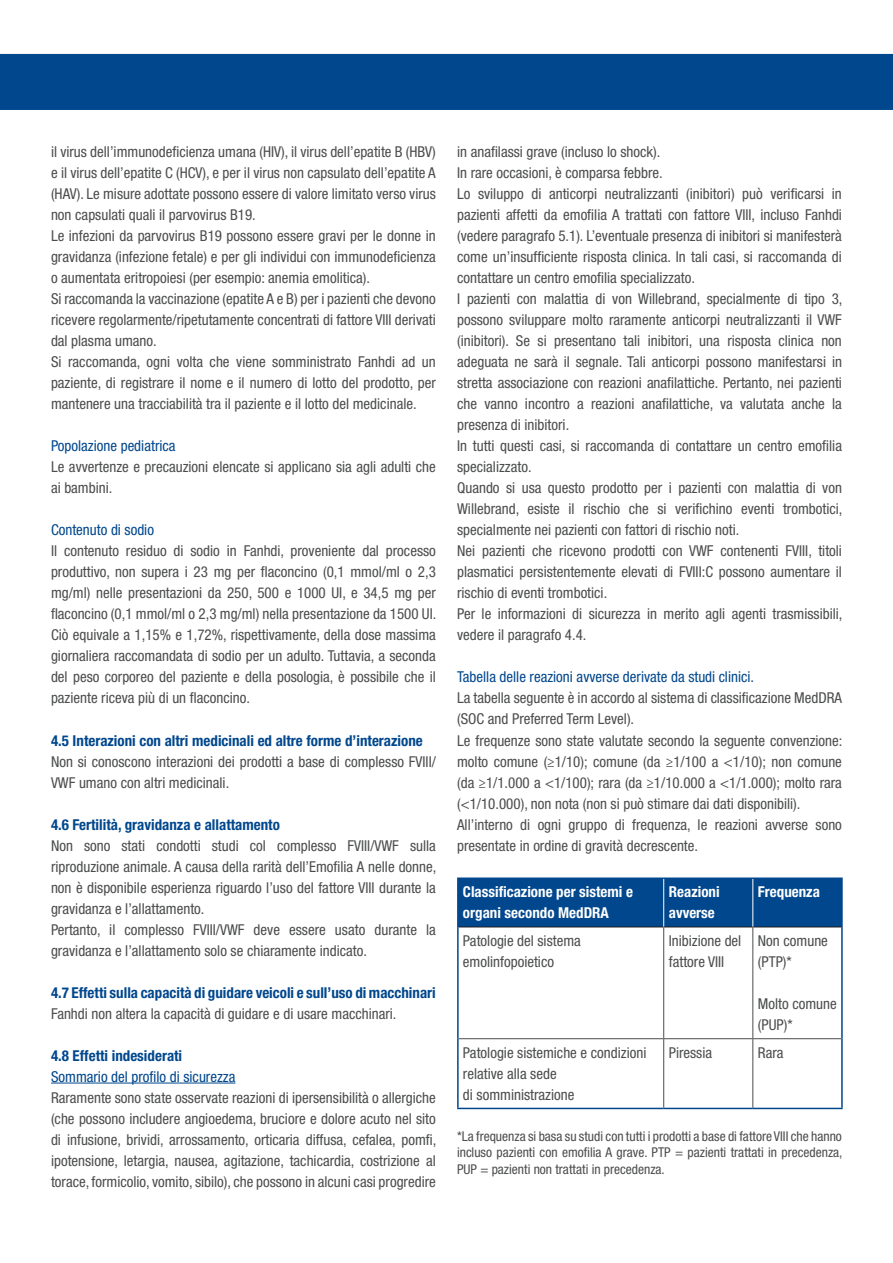
<style>
.page{position:relative;width:893px;height:1263px;background:#fff}
.page>*{position:absolute;margin:0;border:0;box-sizing:border-box;transform-origin:0 0}
.guió11{font:condensed 15px/21px "Helvetica Neue LT Std";color:#4b4c4d}
.entr11{font:condensed 15px/21px "Helvetica Neue LT Std";color:#4b4c4d;text-align:justify}
.t1{font:700 condensed 15px "Helvetica Neue LT Std";color:#01478d}
.t2{font:condensed 15px "Helvetica Neue LT Std";color:#01478d}
.t3{font:700 condensed 15px/21px "Helvetica Neue LT Std";color:#fff}
.t4{font:condensed 13.5px/16.5px "Helvetica Neue LT Std";color:#4b4c4d;text-align:justify}
</style>
<div class="page">
<div style="left:0;top:54px;width:893px;height:56px;background:#01478d"></div>
<hr style="left:51px;top:1083px;width:184px;height:1px;background:#01478d">
<div style="left:459px;top:879px;width:382px;height:47px;background:#01478d"></div>
<hr style="left:459px;top:926px;width:205px;height:1px;background:#231f20">
<hr style="left:664px;top:926px;width:89px;height:1px;background:#231f20">
<hr style="left:753px;top:926px;width:88px;height:1px;background:#231f20">
<hr style="left:663px;top:879px;width:1px;height:47px;background:#fff">
<hr style="left:752px;top:879px;width:1px;height:47px;background:#fff">
<hr style="left:663px;top:927px;width:1px;height:111px;background:#4b4c4d">
<hr style="left:752px;top:927px;width:1px;height:111px;background:#4b4c4d">
<hr style="left:459px;top:1038px;width:205px;height:1px;background:#4b4c4d">
<hr style="left:664px;top:1038px;width:89px;height:1px;background:#4b4c4d">
<hr style="left:663px;top:1039px;width:1px;height:69px;background:#4b4c4d">
<hr style="left:753px;top:1038px;width:88px;height:1px;background:#4b4c4d">
<hr style="left:752px;top:1039px;width:1px;height:69px;background:#4b4c4d">
<hr style="left:457px;top:877px;width:207px;height:2px;background:#01478d">
<hr style="left:457px;top:879px;width:2px;height:48px;background:#01478d">
<hr style="left:664px;top:877px;width:89px;height:2px;background:#01478d">
<hr style="left:753px;top:877px;width:90px;height:2px;background:#01478d">
<hr style="left:841px;top:879px;width:2px;height:48px;background:#01478d">
<hr style="left:457px;top:927px;width:2px;height:112px;background:#01478d">
<hr style="left:841px;top:927px;width:2px;height:112px;background:#01478d">
<hr style="left:457px;top:1039px;width:2px;height:69px;background:#01478d">
<hr style="left:841px;top:1039px;width:2px;height:69px;background:#01478d">
<hr style="left:457px;top:1108px;width:207px;height:1px;background:#01478d">
<hr style="left:664px;top:1108px;width:89px;height:1px;background:#01478d">
<hr style="left:753px;top:1108px;width:90px;height:1px;background:#01478d">
<p class="entr11" style="left:51px;top:142px;width:386px">il virus dell’immunodeficienza umana (HIV), il virus dell’epatite B (HBV) e il virus dell’epatite C (HCV), e per il virus non capsulato dell’epatite A (HAV). Le misure adottate possono essere di valore limitato verso virus non capsulati quali il parvovirus B19.</p>
<p class="entr11" style="left:51px;top:226px;width:386px">Le infezioni da parvovirus B19 possono essere gravi per le donne in gravidanza (infezione fetale) e per gli individui con immunodeficienza o aumentata eritropoiesi (per esempio: anemia emolitica).</p>
<p class="entr11" style="left:51px;top:289px;width:386px">Si raccomanda la vaccinazione (epatite A e B) per i pazienti che devono ricevere regolarmente/ripetutamente concentrati di fattore VIII derivati dal plasma umano.</p>
<p class="guió11" style="left:51px;top:352px;width:386px;text-align:justify">Si raccomanda, ogni volta che viene somministrato Fanhdi ad un paziente, di registrare il nome e il numero di lotto del prodotto, per mantenere una tracciabilità tra il paziente e il lotto del medicinale.</p>
<p class="t2" style="left:51px;top:437px;width:126px">Popolazione pediatrica</p>
<p class="guió11" style="left:51px;top:457px;width:386px">Le avvertenze e precauzioni elencate si applicano sia agli adulti che ai bambini.</p>
<p class="t2" style="left:51px;top:521px;width:105px">Contenuto di sodio</p>
<p class="guió11" style="left:51px;top:541px;width:387px;text-align:justify">Il contenuto residuo di sodio in Fanhdi, proveniente dal processo produttivo, non supera i 23 mg per flaconcino (0,1 mmol/ml o 2,3 mg/ml) nelle presentazioni da 250, 500 e 1000 UI, e 34,5 mg per flaconcino (0,1 mmol/ml o 2,3 mg/ml) nella presentazione da 1500 UI.<br>Ciò equivale a 1,15% e 1,72%, rispettivamente, della dose massima giornaliera raccomandata di sodio per un adulto. Tuttavia, a seconda del peso corporeo del paziente e della posologia, è possibile che il paziente riceva più di un flaconcino.</p>
<p class="t1" style="left:51px;top:731px;width:373px">4.5 Interazioni con altri medicinali ed altre forme d’interazione</p>
<p class="guió11" style="left:51px;top:751px;width:386px">Non si conoscono interazioni dei prodotti a base di complesso FVIII/<br>VWF umano con altri medicinali.</p>
<p class="t1" style="left:51px;top:815px;width:230px">4.6 Fertilità, gravidanza e allattamento</p>
<p class="guió11" style="left:51px;top:835px;width:387px;text-align:justify">Non sono stati condotti studi col complesso FVIII/VWF sulla riproduzione animale. A causa della rarità dell’Emofilia A nelle donne, non è disponibile esperienza riguardo l’uso del fattore VIII durante la gravidanza e l’allattamento.</p>
<p class="guió11" style="left:51px;top:919px;width:386px">Pertanto, il complesso FVIII/VWF deve essere usato durante la gravidanza e l’allattamento solo se chiaramente indicato.</p>
<p class="t1" style="left:51px;top:983px;width:386px">4.7 Effetti sulla capacità di guidare veicoli e sull’uso di macchinari</p>
<p class="guió11" style="left:51px;top:1003px;width:347px">Fanhdi non altera la capacità di guidare e di usare macchinari.</p>
<p class="t1" style="left:51px;top:1046px;width:133px">4.8 Effetti indesiderati</p>
<p class="t2" style="left:51px;top:1067px;width:186px">Sommario del profilo di sicurezza</p>
<p class="guió11" style="left:51px;top:1087px;width:387px;text-align:justify">Raramente sono state osservate reazioni di ipersensibilità o allergiche (che possono includere angioedema, bruciore e dolore acuto nel sito di infusione, brividi, arrossamento, orticaria diffusa, cefalea, pomfi, ipotensione, letargia, nausea, agitazione, tachicardia, costrizione al torace, formicolio, vomito, sibilo), che possono in alcuni casi progredire</p>
<p class="guió11" style="left:457px;top:142px;width:205px">in anafilassi grave (incluso lo shock).</p>
<p class="guió11" style="left:457px;top:163px;width:207px">In rare occasioni, è comparsa febbre.</p>
<p class="guió11" style="left:457px;top:184px;width:386px;text-align:justify">Lo sviluppo di anticorpi neutralizzanti (inibitori) può verificarsi in pazienti affetti da emofilia A trattati con fattore VIII, incluso Fanhdi (vedere paragrafo 5.1). L’eventuale presenza di inibitori si manifesterà come un’insufficiente risposta clinica. In tali casi, si raccomanda di contattare un centro emofilia specializzato.</p>
<p class="guió11" style="left:457px;top:289px;width:387px;text-align:justify">I pazienti con malattia di von Willebrand, specialmente di tipo 3, possono sviluppare molto raramente anticorpi neutralizzanti il VWF (inibitori). Se si presentano tali inibitori, una risposta clinica non adeguata ne sarà il segnale. Tali anticorpi possono manifestarsi in stretta associazione con reazioni anafilattiche. Pertanto, nei pazienti che vanno incontro a reazioni anafilattiche, va valutata anche la presenza di inibitori.</p>
<p class="guió11" style="left:457px;top:436px;width:386px">In tutti questi casi, si raccomanda di contattare un centro emofilia specializzato.</p>
<p class="guió11" style="left:457px;top:478px;width:387px;text-align:justify">Quando si usa questo prodotto per i pazienti con malattia di von Willebrand, esiste il rischio che si verifichino eventi trombotici, specialmente nei pazienti con fattori di rischio noti.</p>
<p class="guió11" style="left:457px;top:541px;width:386px;text-align:justify">Nei pazienti che ricevono prodotti con VWF contenenti FVIII, titoli plasmatici persistentemente elevati di FVIII:C possono aumentare il rischio di eventi trombotici.</p>
<p class="guió11" style="left:457px;top:604px;width:387px">Per le informazioni di sicurezza in merito agli agenti trasmissibili, vedere il paragrafo 4.4.</p>
<p class="t2" style="left:457px;top:668px;width:298px">Tabella delle reazioni avverse derivate da studi clinici.</p>
<p class="guió11" style="left:457px;top:688px;width:386px">La tabella seguente è in accordo al sistema di classificazione MedDRA (SOC and Preferred Term Level).</p>
<p class="guió11" style="left:457px;top:730px;width:387px;text-align:justify">Le frequenze sono state valutate secondo la seguente convenzione: molto comune (≥1/10); comune (da ≥1/100 a &lt;1/10); non comune (da ≥1/1.000 a &lt;1/100); rara (da ≥1/10.000 a &lt;1/1.000); molto rara (&lt;1/10.000), non nota (non si può stimare dai dati disponibili).</p>
<p class="guió11" style="left:457px;top:814px;width:386px">All’interno di ogni gruppo di frequenza, le reazioni avverse sono presentate in ordine di gravità decrescente.</p>
<p class="t3" style="left:463px;top:881px;width:172px">Classificazione per sistemi e organi secondo MedDRA</p>
<p class="t3" style="left:669px;top:881px;width:52px">Reazioni avverse</p>
<p class="t3" style="left:758px;top:881px;width:63px">Frequenza</p>
<p class="guió11" style="left:463px;top:930px;width:119px">Patologie del sistema emolinfopoietico</p>
<p class="guió11" style="left:669px;top:930px;width:74px">Inibizione del fattore VIII</p>
<p class="guió11" style="left:758px;top:930px;width:71px">Non comune (PTP)*</p>
<p class="guió11" style="left:758px;top:993px;width:80px">Molto comune (PUP)*</p>
<p class="guió11" style="left:463px;top:1042px;width:185px">Patologie sistemiche e condizioni relative alla sede<br>di somministrazione</p>
<p class="guió11" style="left:669px;top:1042px;width:45px">Piressia</p>
<p class="guió11" style="left:758px;top:1042px;width:27px">Rara</p>
<p class="t4" style="left:457px;top:1127px;width:387px">*La frequenza si basa su studi con tutti i prodotti a base di fattore VIII che hanno incluso pazienti con emofilia A grave. PTP = pazienti trattati in precedenza, PUP = pazienti non trattati in precedenza.</p>
</div>
